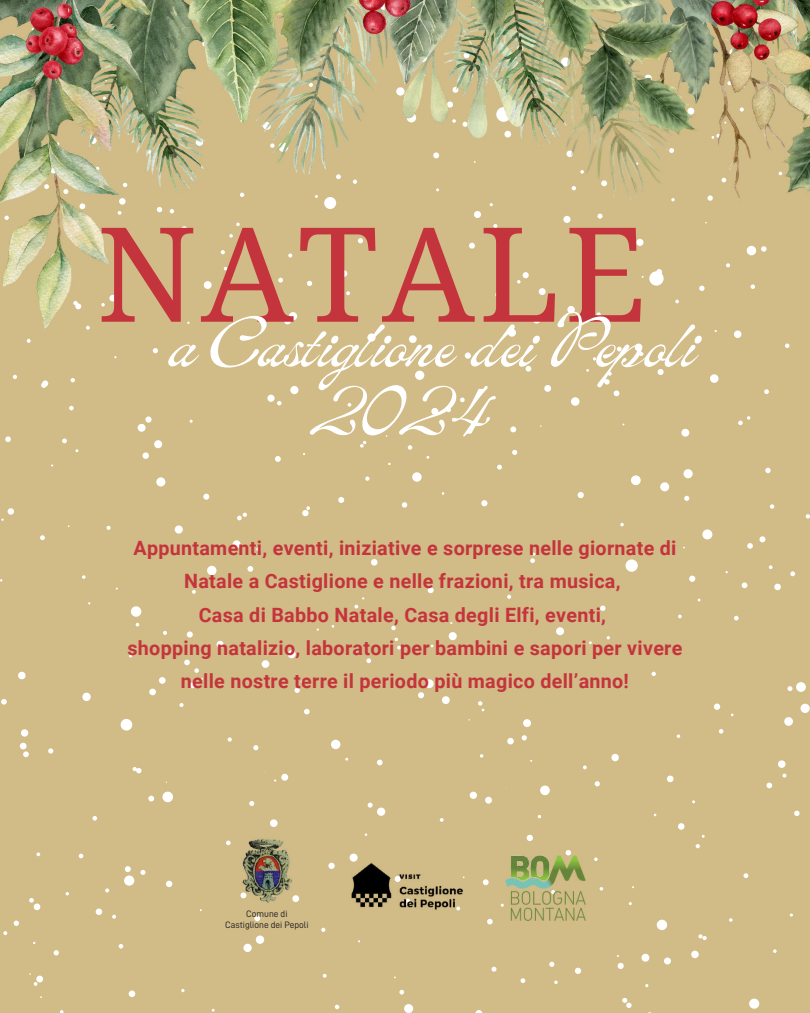
<style>
.page{position:relative;width:810px;height:1013px;background:#fff}
.page>*{position:absolute;margin:0;border:0;box-sizing:border-box;transform-origin:0 0}
.t1{font:131.4px "Droid Serif";letter-spacing:.03em;color:#c4343c}
.t2{font:69px "ED Lavonia";color:#fff}
.t3{font:65.7px "ED Lavonia";color:#fff}
.t4{font:700 19.7px/33.3px "Roboto";letter-spacing:.015em;color:#c4343c;text-align:center}
.t5{font:9.3px/10.5px "D DIN";color:#1d1b1f;text-align:center}
</style>
<div class="page">
<div style="left:0;top:328px;width:810px;height:684px;background:#d1bb87"></div>
<img style="left:241px;top:837px;width:51px;height:67px">
<img style="left:335px;top:842px;width:144px;height:89px">
<img style="left:506px;top:856px;width:79px;height:64px">
<img style="left:0;top:0;width:810px;height:328px">
<h1 class="t1" style="left:97px;top:200px;width:551px">NATALE</h1>
<h2 class="t2" style="left:170px;top:311px;width:528px">a Castiglione dei Pepoli</h2>
<h3 class="t3" style="left:316px;top:382px;width:180px">2024</h3>
<p class="t4" style="left:128px;top:531px;width:556px">Appuntamenti, eventi, iniziative e sorprese nelle giornate di Natale a Castiglione e nelle frazioni, tra musica,<br>Casa di Babbo Natale, Casa degli Elfi, eventi,<br>shopping natalizio, laboratori per bambini e sapori per vivere nelle nostre terre il periodo più magico dell’anno!</p>
<p class="t5" style="left:225px;top:909px;width:85px">Comune di<br>Castiglione dei Pepoli</p>
</div>
